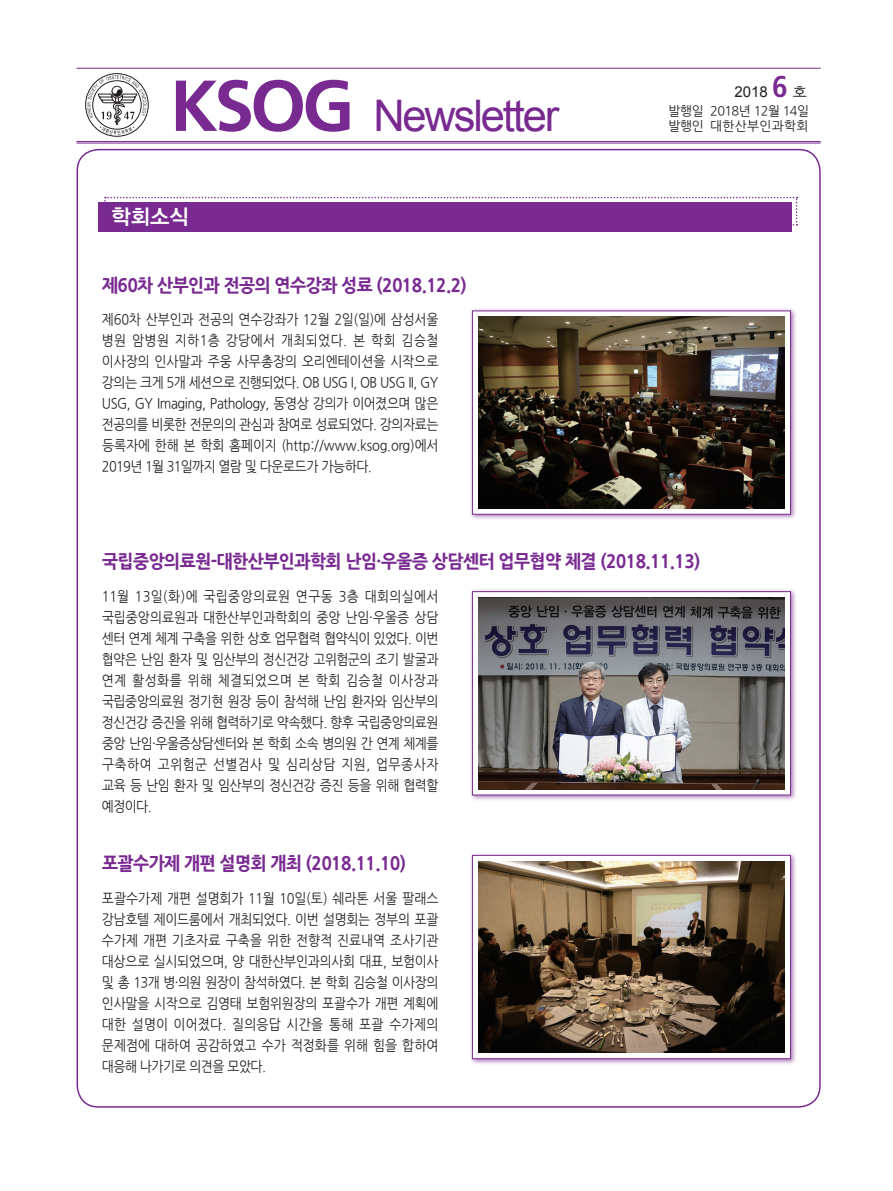
<style>
.page{position:relative;width:893px;height:1191px;background:#fff}
.page>*{position:absolute;margin:0;border:0;box-sizing:border-box;transform-origin:0 0}
.t1{font:43.5px "Arial";letter-spacing:-.05em;color:#792a91}
.t2{font:21px "YDIYGO340";color:#fff}
.t3{font:700 18px "Nanum Gothic OTF Extra";letter-spacing:-.03em;color:#792a91;scale:.95 1}
.t4{font:15px "Arial";color:#231f20}
.t5{font:14.25px/21px "Nanum Gothic OTF";letter-spacing:-.01em;color:#231f20;text-align:justify;scale:.9 1}
.t6{font:12.75px/15.3px "Nanum Gothic";letter-spacing:-.02em;color:#231f20}
.s1{font-family:"Frutiger 65";font-weight:700;font-size:72px}
.s2{font-family:"Frutiger LT Std";font-weight:700;font-stretch:condensed;font-size:30px;color:#792a91}
.s3{font-family:"Nanum Gothic"}
</style>
<div class="page">
<hr style="left:77px;top:68px;width:744px;height:1px;background:#792a91">
<hr style="left:77px;top:141px;width:744px;height:1px;background:#792a91">
<hr style="left:77px;top:143px;width:744px;height:1px;background:#792a91">
<svg style="left:85px;top:73px;width:64px;height:64px"></svg>
<svg style="left:104px;top:197px;width:693px;height:29px"></svg>
<div style="left:99px;top:202px;width:693px;height:30px;background:#792a91"></div>
<div style="left:469px;top:307px;width:328px;height:213px;background:#792a91;opacity:.63"></div>
<svg style="left:472px;top:310px;width:319px;height:204px"></svg>
<img style="left:478px;top:317px;width:306px;height:191px">
<div style="left:469px;top:588px;width:328px;height:213px;background:#792a91;opacity:.63"></div>
<div style="left:472px;top:591px;width:319px;height:204px;background:#fff;border:1px solid #792a91"></div>
<img style="left:478px;top:597px;width:306px;height:192px">
<div style="left:469px;top:851px;width:328px;height:214px;background:#792a91;opacity:.63"></div>
<div style="left:472px;top:855px;width:319px;height:204px;background:#fff;border:1px solid #792a91"></div>
<img style="left:478px;top:861px;width:306px;height:191px">
<h1 class="t1" style="left:170px;top:87px;width:391px"><span class="s1">KSOG</span> Newsletter</h1>
<h2 class="t2" style="left:112px;top:205px;width:79px">학회소식</h2>
<p class="t3" style="left:102px;top:274px;width:385px">제60차 산부인과 전공의 연수강좌 성료 (2018.12.2)</p>
<p class="t5" style="left:102px;top:309px;width:376px">제60차 산부인과 전공의 연수강좌가 12월 2일(일)에 삼성서울 병원 암병원 지하1층 강당에서 개최되었다. 본 학회 김승철 이사장의 인사말과 주웅 사무총장의 오리엔테이션을 시작으로 강의는 크게 5개 세션으로 진행되었다. OB USG I, OB USG II, GY USG, GY Imaging, Pathology, 동영상 강의가 이어졌으며 많은 전공의를 비롯한 전문의의 관심과 참여로 성료되었다. 강의자료는 등록자에 한해 본 학회 홈페이지 (http://www.ksog.org)에서 2019년 1월 31일까지 열람 및 다운로드가 가능하다.</p>
<p class="t4" style="left:734px;top:82px;width:74px">2018 <span class="s2">6</span> <span class="s3">호</span></p>
<p class="t6" style="left:668px;top:103px;width:142px">발행일 2018년 12월 14일 발행인 대한산부인과학회</p>
<p class="t3" style="left:102px;top:551px;width:631px">국립중앙의료원-대한산부인과학회 난임·우울증 상담센터 업무협약 체결 (2018.11.13)</p>
<p class="t5" style="left:102px;top:585px;width:376px">11월 13일(화)에 국립중앙의료원 연구동 3층 대회의실에서 국립중앙의료원과 대한산부인과학회의 중앙 난임·우울증 상담 센터 연계 체계 구축을 위한 상호 업무협력 협약식이 있었다. 이번 협약은 난임 환자 및 임산부의 정신건강 고위험군의 조기 발굴과 연계 활성화를 위해 체결되었으며 본 학회 김승철 이사장과 국립중앙의료원 정기현 원장 등이 참석해 난임 환자와 임산부의 정신건강 증진을 위해 협력하기로 약속했다. 향후 국립중앙의료원 중앙 난임·우울증상담센터와 본 학회 소속 병의원 간 연계 체계를 구축하여 고위험군 선별검사 및 심리상담 지원, 업무종사자 교육 등 난임 환자 및 임산부의 정신건강 증진 등을 위해 협력할 예정이다.</p>
<p class="t3" style="left:102px;top:852px;width:321px">포괄수가제 개편 설명회 개최 (2018.11.10)</p>
<p class="t5" style="left:102px;top:887px;width:376px">포괄수가제 개편 설명회가 11월 10일(토) 쉐라톤 서울 팔래스 강남호텔 제이드룸에서 개최되었다. 이번 설명회는 정부의 포괄 수가제 개편 기초자료 구축을 위한 전향적 진료내역 조사기관 대상으로 실시되었으며, 양 대한산부인과의사회 대표, 보험이사 및 총 13개 병·의원 원장이 참석하였다. 본 학회 김승철 이사장의 인사말을 시작으로 김영태 보험위원장의 포괄수가 개편 계획에 대한 설명이 이어졌다. 질의응답 시간을 통해 포괄 수가제의 문제점에 대하여 공감하였고 수가 적정화를 위해 힘을 합하여 대응해 나가기로 의견을 모았다.</p>
</div>
